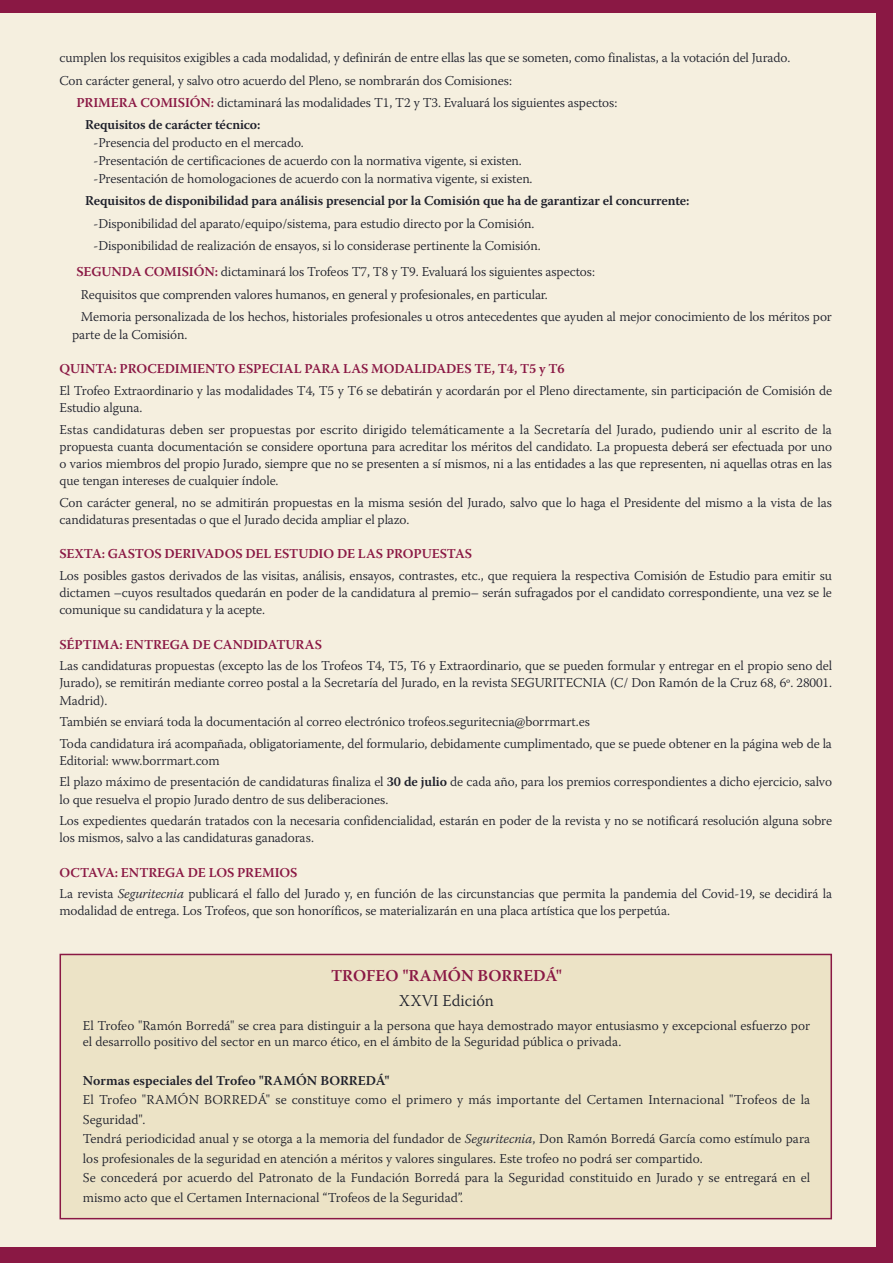
<style>
.page{position:relative;width:893px;height:1263px;background:#8a1844}
.page>*{position:absolute;margin:0;border:0;box-sizing:border-box;transform-origin:0 0}
.t1{font:600 16.5px "Warnock Pro";letter-spacing:.005em;color:#8a1844}
.t2{font:300 16.5px "Warnock Pro";color:#1e202b}
.t3{font:300 13.5px/17.2px "Warnock Pro";letter-spacing:-.01em;color:#1e202b}
.t4{font:600 13.5px "Warnock Pro";letter-spacing:-.005em;color:#1e202b}
.t5{font:600 13.5px "Warnock Pro";letter-spacing:-.005em;color:#8a1844}
.t6{font:300 13.5px/19.5px "Warnock Pro";letter-spacing:.01em;color:#1e202b}
.s1{font-weight:600;color:#8a1844}
.s2{font-weight:600}
.s3{font-style:italic}
</style>
<div class="page">
<div style="left:0;top:14px;width:876px;height:1233px;background:#f5efdf"></div>
<div style="left:60px;top:954px;width:772px;height:265px;background:#ece3c6;border:2px solid #8a1844"></div>
<p class="t3" style="left:60px;top:49px;width:732px">cumplen los requisitos exigibles a cada modalidad, y definirán de entre ellas las que se someten, como finalistas, a la votación del Jurado.</p>
<p class="t3" style="left:60px;top:71px;width:454px">Con carácter general, y salvo otro acuerdo del Pleno, se nombrarán dos Comisiones:</p>
<p class="t3" style="left:77px;top:94px;width:542px"><span class="s1">PRIMERA COMISIÓN:</span> dictaminará las modalidades T1, T2 y T3. Evaluará los siguientes aspectos:</p>
<p class="t4" style="left:85px;top:117px;width:177px">Requisitos de carácter técnico:</p>
<p class="t3" style="left:94px;top:134px;width:212px">-Presencia del producto en el mercado.</p>
<p class="t3" style="left:94px;top:152px;width:430px">-Presentación de certificaciones de acuerdo con la normativa vigente, si existen.</p>
<p class="t3" style="left:94px;top:170px;width:441px">-Presentación de homologaciones de acuerdo con la normativa vigente, si existen.</p>
<p class="t4" style="left:85px;top:193px;width:606px">Requisitos de disponibilidad para análisis presencial por la Comisión que ha de garantizar el concurrente:</p>
<p class="t3" style="left:94px;top:214px;width:442px">-Disponibilidad del aparato/equipo/sistema, para estudio directo por la Comisión.</p>
<p class="t3" style="left:94px;top:237px;width:449px">-Disponibilidad de realización de ensayos, si lo considerase pertinente la Comisión.</p>
<p class="t3" style="left:77px;top:263px;width:520px"><span class="s1">SEGUNDA COMISIÓN:</span> dictaminará los Trofeos T7, T8 y T9. Evaluará los siguientes aspectos:</p>
<p class="t3" style="left:81px;top:285px;width:468px">Requisitos que comprenden valores humanos, en general y profesionales, en particular.</p>
<p class="t3" style="left:72px;top:307px;width:761px;line-height:18px;text-indent:9px">Memoria personalizada de los hechos, historiales profesionales u otros antecedentes que ayuden al mejor conocimiento de los méritos por parte de la Comisión.</p>
<p class="t5" style="left:60px;top:361px;width:507px">QUINTA: PROCEDIMIENTO ESPECIAL PARA LAS MODALIDADES TE, T4, T5 y T6</p>
<p class="t3" style="left:60px;top:381px;width:774px">El Trofeo Extraordinario y las modalidades T4, T5 y T6 se debatirán y acordarán por el Pleno directamente, sin participación de Comisión de<br>Estudio alguna.</p>
<p class="t3" style="left:60px;top:420px;width:774px;text-align:justify">Estas candidaturas deben ser propuestas por escrito dirigido telemáticamente a la Secretaría del Jurado, pudiendo unir al escrito de la propuesta cuanta documentación se considere oportuna para acreditar los méritos del candidato. La propuesta deberá ser efectuada por uno o varios miembros del propio Jurado, siempre que no se presenten a sí mismos, ni a las entidades a las que representen, ni aquellas otras en las que tengan intereses de cualquier índole.</p>
<p class="t3" style="left:60px;top:493px;width:774px">Con carácter general, no se admitirán propuestas en la misma sesión del Jurado, salvo que lo haga el Presidente del mismo a la vista de las candidaturas presentadas o que el Jurado decida ampliar el plazo.</p>
<p class="t5" style="left:60px;top:546px;width:414px">SEXTA: GASTOS DERIVADOS DEL ESTUDIO DE LAS PROPUESTAS</p>
<p class="t3" style="left:60px;top:566px;width:774px;text-align:justify">Los posibles gastos derivados de las visitas, análisis, ensayos, contrastes, etc., que requiera la respectiva Comisión de Estudio para emitir su dictamen –cuyos resultados quedarán en poder de la candidatura al premio– serán sufragados por el candidato correspondiente, una vez se le comunique su candidatura y la acepte.</p>
<p class="t5" style="left:60px;top:636px;width:264px">SÉPTIMA: ENTREGA DE CANDIDATURAS</p>
<p class="t3" style="left:60px;top:657px;width:774px;text-align:justify">Las candidaturas propuestas (excepto las de los Trofeos T4, T5, T6 y Extraordinario, que se pueden formular y entregar en el propio seno del Jurado), se remitirán mediante correo postal a la Secretaría del Jurado, en la revista SEGURITECNIA (C/ Don Ramón de la Cruz 68, 6º. 28001.<br>Madrid).</p>
<p class="t3" style="left:60px;top:713px;width:532px">También se enviará toda la documentación al correo electrónico trofeos.seguritecnia@borrmart.es</p>
<p class="t3" style="left:60px;top:734px;width:774px">Toda candidatura irá acompañada, obligatoriamente, del formulario, debidamente cumplimentado, que se puede obtener en la página web de la<br>Editorial: www.borrmart.com</p>
<p class="t3" style="left:60px;top:773px;width:774px">El plazo máximo de presentación de candidaturas finaliza el <span class="s2">30 de julio</span> de cada año, para los premios correspondientes a dicho ejercicio, salvo lo que resuelva el propio Jurado dentro de sus deliberaciones.</p>
<p class="t3" style="left:60px;top:812px;width:774px">Los expedientes quedarán tratados con la necesaria confidencialidad, estarán en poder de la revista y no se notificará resolución alguna sobre los mismos, salvo a las candidaturas ganadoras.</p>
<p class="t5" style="left:60px;top:864px;width:239px">OCTAVA: ENTREGA DE LOS PREMIOS</p>
<p class="t3" style="left:60px;top:885px;width:774px">La revista <span class="s3">Seguritecnia</span> publicará el fallo del Jurado y, en función de las circunstancias que permita la pandemia del Covid-19, se decidirá la modalidad de entrega. Los Trofeos, que son honoríficos, se materializarán en una placa artística que los perpetúa.</p>
<p class="t1" style="left:331px;top:966px;width:232px">TROFEO "RAMÓN BORREDÁ"</p>
<p class="t2" style="left:399px;top:990px;width:97px">XXVI Edición</p>
<p class="t3" style="left:83px;top:1017px;width:729px;line-height:15.8px">El Trofeo "Ramón Borredá" se crea para distinguir a la persona que haya demostrado mayor entusiasmo y excepcional esfuerzo por el desarrollo positivo del sector en un marco ético, en el ámbito de la Seguridad pública o privada.</p>
<p class="t4" style="left:83px;top:1072px;width:308px">Normas especiales del Trofeo "RAMÓN BORREDÁ"</p>
<p class="t6" style="left:83px;top:1090px;width:729px">El Trofeo "RAMÓN BORREDÁ" se constituye como el primero y más importante del Certamen Internacional "Trofeos de la<br>Seguridad".</p>
<p class="t3" style="left:83px;top:1129px;width:729px;line-height:19.5px">Tendrá periodicidad anual y se otorga a la memoria del fundador de <span class="s3">Seguritecnia</span>, Don Ramón Borredá García como estímulo para los profesionales de la seguridad en atención a méritos y valores singulares. Este trofeo no podrá ser compartido.</p>
<p class="t3" style="left:83px;top:1168px;width:729px;line-height:19.5px">Se concederá por acuerdo del Patronato de la Fundación Borredá para la Seguridad constituido en Jurado y se entregará en el mismo acto que el Certamen Internacional “Trofeos de la Seguridad”.</p>
</div>
